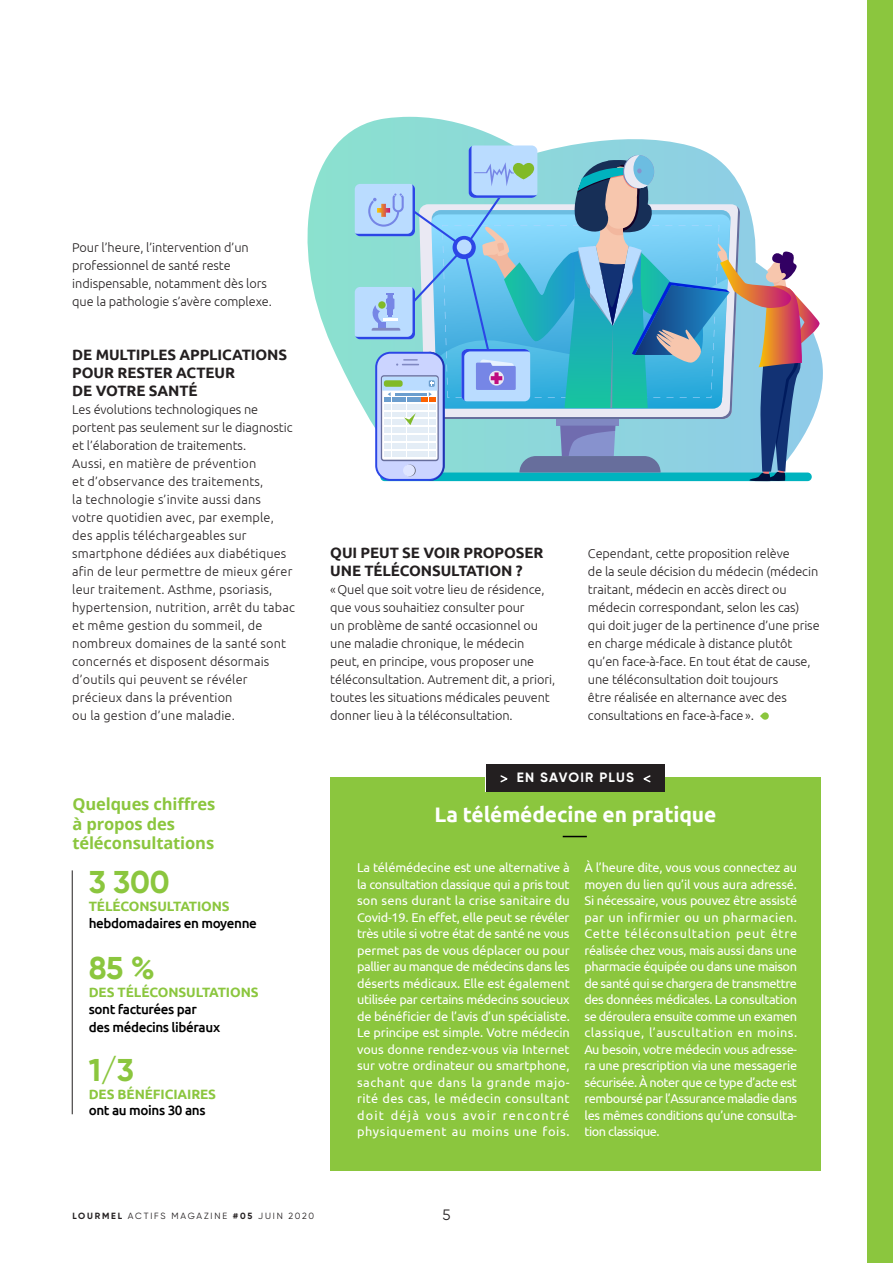
<style>
.page{position:relative;width:893px;height:1263px;background:#fff}
.page>*{position:absolute;margin:0;border:0;box-sizing:border-box;transform-origin:0 0}
.t1{font:700 31.5px "Gilroy";color:#8bc63e}
.t2{font:700 21px "Ubuntu";letter-spacing:-.005em;color:#fff}
.t3{font:700 16.5px "Open Sans";letter-spacing:-.01em;color:#8bc63e}
.t4{font:700 15px/18px "Ubuntu";letter-spacing:-.005em;color:#231f20}
.t5{font:15px "Gilroy";color:#231f20}
.t6{font:700 13.5px/16.5px "Ubuntu";letter-spacing:-.005em;color:#8bc63e}
.t7{font:500 13.5px/16.5px "Ubuntu";letter-spacing:-.025em;color:#000}
.t8{font:700 13.5px "Gilroy";letter-spacing:.09em;color:#fff}
.t9{font:12.75px/16.5px "Ubuntu";letter-spacing:.005em;color:#fff;text-align:justify}
.t10{font:300 12.75px/18px "Ubuntu";letter-spacing:-.005em;color:#231f20}
.t11{font:300 12.75px/18px "Ubuntu";letter-spacing:.015em;color:#231f20}
.t12{font:9px "Gilroy";letter-spacing:.2em;color:#231f20}
.s1{font-weight:700;color:#8bc63e}
.s2{font-weight:500;color:#000}
.s3{font-size:13.5px}
.s4{font-weight:700}
</style>
<div class="page">
<div style="left:330px;top:777px;width:491px;height:393px;background:#8bc63e"></div>
<hr style="left:72px;top:870px;width:1px;height:244px;background:#231f20">
<svg style="left:762px;top:712px;width:7px;height:8px"></svg>
<svg style="left:307px;top:117px;width:516px;height:276px"></svg>
<svg style="left:355px;top:146px;width:466px;height:335px;background:#86bed5"></svg>
<div style="left:486px;top:764px;width:179px;height:28px;background:#231f20"></div>
<svg style="left:500px;top:775px;width:8px;height:8px"></svg>
<svg style="left:643px;top:775px;width:8px;height:8px"></svg>
<svg style="left:563px;top:836px;width:24px;height:1px"></svg>
<div style="left:867px;top:0;width:26px;height:1263px;background:#8bc63e"></div>
<p class="t10" style="left:72px;top:238px;width:201px">Pour l’heure, l’intervention d’un professionnel de santé reste indispensable, notamment dès lors que la pathologie s’avère complexe.</p>
<p class="t4" style="left:72px;top:345px;width:216px">DE MULTIPLES APPLICATIONS<br>POUR RESTER ACTEUR<br>DE VOTRE SANTÉ</p>
<p class="t11" style="left:72px;top:400px;width:224px">Les évolutions technologiques ne portent pas seulement sur le diagnostic et l’élaboration de traitements.<br>Aussi, en matière de prévention<br>et d’observance des traitements,<br>la technologie s’invite aussi dans votre quotidien avec, par exemple, des applis téléchargeables sur smartphone dédiées aux diabétiques afin de leur permettre de mieux gérer leur traitement. Asthme, psoriasis, hypertension, nutrition, arrêt du tabac et même gestion du sommeil, de nombreux domaines de la santé sont concernés et disposent désormais d’outils qui peuvent se révéler précieux dans la prévention<br>ou la gestion d’une maladie.</p>
<p class="t3" style="left:72px;top:792px;width:144px">Quelques chiffres</p>
<p class="t3" style="left:72px;top:812px;width:104px">à propos des</p>
<p class="t3" style="left:72px;top:831px;width:143px">téléconsultations</p>
<p class="t1" style="left:89px;top:862px;width:82px">3 300</p>
<p class="t7" style="left:89px;top:897px;width:170px"><span class="s1">TÉLÉCONSULTATIONS </span>hebdomadaires en moyenne</p>
<p class="t1" style="left:89px;top:948px;width:68px">85 %</p>
<p class="t6" style="left:89px;top:984px;width:171px">DES TÉLÉCONSULTATIONS <span class="s2">sont facturées par</span></p>
<p class="t7" style="left:89px;top:1018px;width:133px">des médecins libéraux</p>
<p class="t1" style="left:89px;top:1050px;width:47px">1/3</p>
<p class="t6" style="left:89px;top:1086px;width:129px">DES BÉNÉFICIAIRES <span class="s2">ont au moins 30 ans</span></p>
<p class="t4" style="left:330px;top:543px;width:215px">QUI PEUT SE VOIR PROPOSER<br>UNE TÉLÉCONSULTATION ?</p>
<p class="t10" style="left:330px;top:580px;width:226px">«Quel que soit votre lieu de résidence, que vous souhaitiez consulter pour<br>un problème de santé occasionnel ou une maladie chronique, le médecin peut, en principe, vous proposer une téléconsultation. Autrement dit, a priori, toutes les situations médicales peuvent donner lieu à la téléconsultation.</p>
<p class="t10" style="left:588px;top:544px;width:233px">Cependant, cette proposition relève<br>de la seule décision du médecin (médecin traitant, médecin en accès direct ou médecin correspondant, selon les cas) qui doit juger de la pertinence d’une prise en charge médicale à distance plutôt qu’en face-à-face. En tout état de cause, une téléconsultation doit toujours<br>être réalisée en alternance avec des consultations en face-à-face»<span class="s3">.</span></p>
<p class="t8" style="left:517px;top:769px;width:119px">EN SAVOIR PLUS</p>
<p class="t2" style="left:435px;top:802px;width:283px">La télémédecine en pratique</p>
<p class="t9" style="left:357px;top:859px;width:214px">La télémédecine est une alternative à la consultation classique qui a pris tout son sens durant la crise sanitaire du Covid-19. En effet, elle peut se révéler très utile si votre état de santé ne vous permet pas de vous déplacer ou pour pallier au manque de médecins dans les déserts médicaux. Elle est également utilisée par certains médecins soucieux de bénéficier de l’avis d’un spécialiste.<br>Le principe est simple. Votre médecin vous donne rendez-vous via Internet sur votre ordinateur ou smartphone, sachant que dans la grande majo&shy;rité des cas, le médecin consultant doit déjà vous avoir rencontré physiquement au moins une fois.</p>
<p class="t9" style="left:584px;top:859px;width:214px">À l’heure dite, vous vous connectez au moyen du lien qu’il vous aura adressé.<br>Si nécessaire, vous pouvez être assisté par un infirmier ou un pharmacien.<br>Cette téléconsultation peut être réalisée chez vous, mais aussi dans une pharmacie équipée ou dans une maison de santé qui se chargera de transmettre des données médicales. La consultation se déroulera ensuite comme un examen classique, l’auscultation en moins.<br>Au besoin, votre médecin vous adresse&shy;ra une prescription via une messagerie sécurisée. À noter que ce type d’acte est remboursé par l’Assurance maladie dans les mêmes conditions qu’une consulta&shy;tion classique.</p>
<p class="t12" style="left:72px;top:1210px;width:243px"><span class="s4">LOURMEL</span> ACTIFS MAGAZINE <span class="s4">#05</span> JUIN 2020</p>
<p class="t5" style="left:442px;top:1206px;width:10px">5</p>
</div>
